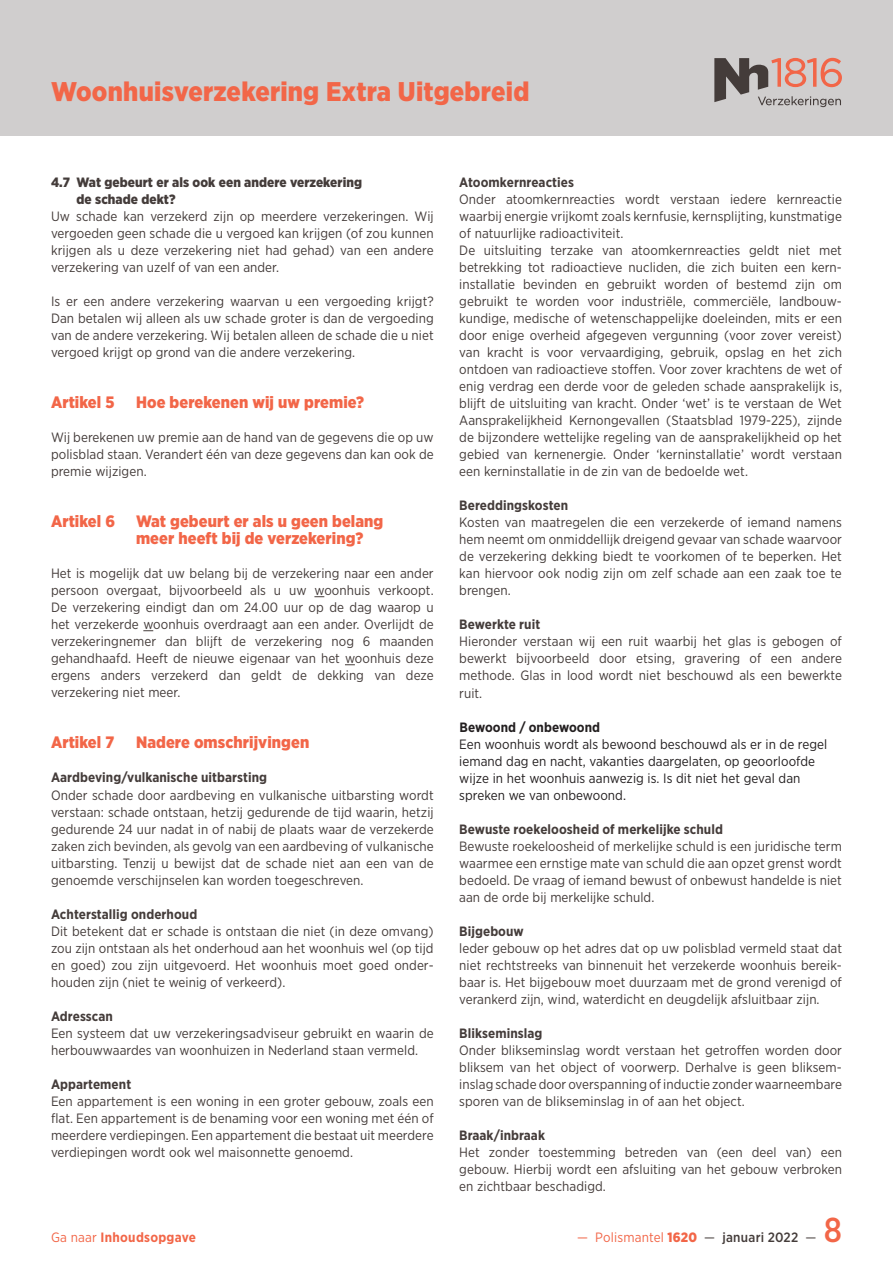
<style>
.page{position:relative;width:893px;height:1263px;background:#fff}
.page>*{position:absolute;margin:0;border:0;box-sizing:border-box;transform-origin:0 0}
.t1{font:500 34.5px "Gotham Narrow";color:#f26648}
.t2{font:900 27px "Gotham Narrow";letter-spacing:.01em;color:#f26648}
.t3{font:900 16.5px/17px "Gotham Narrow";letter-spacing:.005em;color:#f26648}
.t4{font:13.5px/17px "Gotham Narrow";letter-spacing:.005em;color:#443c3a;text-align:justify}
.t5{font:700 13.5px "Gotham Narrow";letter-spacing:.005em;color:#443c3a}
.t6{font:13.5px/17px "Gotham Narrow";letter-spacing:.005em;color:#231f20}
.t7{font:900 13.5px/17px "Gotham Narrow";letter-spacing:.005em;color:#443c3a}
.t8{font:13.5px "Gotham Narrow";letter-spacing:.01em;color:#f26648}
.t9{font:700 13.5px "Gotham Narrow";letter-spacing:.02em;color:#f26648}
.t10{font:700 13.5px "Gotham Narrow";letter-spacing:.005em;color:#231f20}
.s1{font-weight:400}
.s2{font-weight:900}
.s3{color:#443c3a}
.s4{font-weight:500;color:#443c3a}
</style>
<div class="page">
<div style="left:0;top:0;width:893px;height:136px;background:#d0cece"></div>
<svg style="left:714px;top:58px;width:128px;height:49px"></svg>
<h2 class="t2" style="left:51px;top:73px;width:480px">Woonhuisverzekering Extra Uitgebreid</h2>
<p class="t7" style="left:77px;top:174px;width:287px;text-indent:-26px">4.7 Wat gebeurt er als ook een andere verzekering de schade dekt?</p>
<p class="t4" style="left:51px;top:208px;width:384px">Uw schade kan verzekerd zijn op meerdere verzekeringen. Wij vergoeden geen schade die u vergoed kan krijgen (of zou kunnen krijgen als u deze verzekering niet had gehad) van een andere verzekering van uzelf of van een ander.</p>
<p class="t4" style="left:51px;top:293px;width:384px">Is er een andere verzekering waarvan u een vergoeding krijgt?<br>Dan betalen wij alleen als uw schade groter is dan de vergoeding van de andere verzekering. Wij betalen alleen de schade die u niet vergoed krijgt op grond van die andere verzekering.</p>
<p class="t3" style="left:51px;top:394px;width:65px">Artikel 5</p>
<p class="t3" style="left:136px;top:394px;width:230px">Hoe berekenen wij uw premie?</p>
<p class="t4" style="left:51px;top:429px;width:384px">Wij berekenen uw premie aan de hand van de gegevens die op uw polisblad staan. Verandert één van deze gegevens dan kan ook de premie wijzigen.</p>
<p class="t3" style="left:51px;top:513px;width:66px">Artikel 6</p>
<p class="t3" style="left:136px;top:513px;width:249px">Wat gebeurt er als u geen belang meer heeft bij de verzekering?</p>
<p class="t4" style="left:51px;top:565px;width:384px">Het is mogelijk dat uw belang bij de verzekering naar een ander persoon overgaat, bijvoorbeeld als u uw woonhuis verkoopt.<br>De verzekering eindigt dan om 24.00 uur op de dag waarop u het verzekerde woonhuis overdraagt aan een ander. Overlijdt de verzekeringnemer dan blijft de verzekering nog 6 maanden gehandhaafd. Heeft de nieuwe eigenaar van het woonhuis deze ergens anders verzekerd dan geldt de dekking van deze verzekering niet meer.</p>
<p class="t3" style="left:51px;top:734px;width:65px">Artikel 7</p>
<p class="t3" style="left:136px;top:734px;width:175px">Nadere omschrijvingen</p>
<p class="t5" style="left:51px;top:769px;width:218px">Aardbeving/vulkanische uitbarsting</p>
<p class="t4" style="left:51px;top:786px;width:384px">Onder schade door aardbeving en vulkanische uitbarsting wordt verstaan: schade ontstaan, hetzij gedurende de tijd waarin, hetzij gedurende 24 uur nadat in of nabij de plaats waar de verzekerde zaken zich bevinden, als gevolg van een aardbeving of vulkanische uitbarsting. Tenzij u bewijst dat de schade niet aan een van de genoemde verschijnselen kan worden toegeschreven.</p>
<p class="t5" style="left:51px;top:905px;width:148px">Achterstallig onderhoud</p>
<p class="t4" style="left:51px;top:922px;width:384px">Dit betekent dat er schade is ontstaan die niet (in deze omvang) zou zijn ontstaan als het onderhoud aan het woonhuis wel (op tijd en goed) zou zijn uitgevoerd. Het woonhuis moet goed onder&shy;houden zijn (niet te weinig of verkeerd).</p>
<p class="t5" style="left:51px;top:1007px;width:63px">Adresscan</p>
<p class="t4" style="left:51px;top:1024px;width:384px">Een systeem dat uw verzekeringsadviseur gebruikt en waarin de herbouwwaardes van woonhuizen in Nederland staan vermeld.</p>
<p class="t5" style="left:51px;top:1075px;width:82px">Appartement</p>
<p class="t4" style="left:51px;top:1092px;width:384px">Een appartement is een woning in een groter gebouw, zoals een flat. Een appartement is de benaming voor een woning met één of meerdere verdiepingen. Een appartement die bestaat uit meerdere verdiepingen wordt ook wel maisonnette genoemd.</p>
<p class="t9" style="left:51px;top:1228px;width:147px"><span class="s1">Ga naar</span> Inhoudsopgave</p>
<p class="t5" style="left:459px;top:174px;width:116px">Atoomkernreacties</p>
<p class="t4" style="left:459px;top:191px;width:384px;text-align:left">Onder atoomkernreacties wordt verstaan iedere kernreactie waarbij energie vrijkomt zoals kernfusie, kernsplijting, kunstmatige of natuurlijke radioactiviteit.<br>De uitsluiting terzake van atoomkernreacties geldt niet met betrekking tot radioactieve nucliden, die zich buiten een kern&shy;installatie bevinden en gebruikt worden of bestemd zijn om gebruikt te worden voor industriële, commerciële, landbouw&shy;kundige, medische of wetenschappelijke doeleinden, mits er een door enige overheid afgegeven vergunning (voor zover vereist) van kracht is voor vervaardiging, gebruik, opslag en het zich ontdoen van radioactieve stoffen. Voor zover krachtens de wet of enig verdrag een derde voor de geleden schade aansprakelijk is, blijft de uitsluiting van kracht. Onder ‘wet’ is te verstaan de Wet Aansprakelijkheid Kernongevallen (Staatsblad 1979-225), zijnde de bijzondere wettelijke regeling van de aansprakelijkheid op het gebied van kernenergie. Onder ‘kerninstallatie’ wordt verstaan een kerninstallatie in de zin van de bedoelde wet.</p>
<p class="t5" style="left:459px;top:497px;width:110px">Bereddingskosten</p>
<p class="t4" style="left:459px;top:514px;width:384px">Kosten van maatregelen die een verzekerde of iemand namens hem neemt om onmiddellijk dreigend gevaar van schade waarvoor de verzekering dekking biedt te voorkomen of te beperken. Het kan hiervoor ook nodig zijn om zelf schade aan een zaak toe te brengen.</p>
<p class="t5" style="left:459px;top:616px;width:83px">Bewerkte ruit</p>
<p class="t4" style="left:459px;top:633px;width:384px">Hieronder verstaan wij een ruit waarbij het glas is gebogen of bewerkt bijvoorbeeld door etsing, gravering of een andere methode. Glas in lood wordt niet beschouwd als een bewerkte ruit.</p>
<p class="t10" style="left:460px;top:718px;width:142px">Bewoond / onbewoond</p>
<p class="t6" style="left:459px;top:735px;width:370px">Een woonhuis wordt als bewoond beschouwd als er in de regel iemand dag en nacht, vakanties daargelaten, op geoorloofde wijze in het woonhuis aanwezig is. Is dit niet het geval dan spreken we van onbewoond.</p>
<p class="t5" style="left:459px;top:820px;width:265px">Bewuste roekeloosheid of merkelijke schuld</p>
<p class="t4" style="left:459px;top:837px;width:384px">Bewuste roekeloosheid of merkelijke schuld is een juridische term waarmee een ernstige mate van schuld die aan opzet grenst wordt bedoeld. De vraag of iemand bewust of onbewust handelde is niet aan de orde bij merkelijke schuld.</p>
<p class="t5" style="left:459px;top:922px;width:66px">Bijgebouw</p>
<p class="t4" style="left:459px;top:939px;width:384px">leder gebouw op het adres dat op uw polisblad vermeld staat dat niet rechtstreeks van binnenuit het verzekerde woonhuis bereik&shy;baar is. Het bijgebouw moet duurzaam met de grond verenigd of verankerd zijn, wind, waterdicht en deugdelijk afsluitbaar zijn.</p>
<p class="t5" style="left:459px;top:1024px;width:85px">Blikseminslag</p>
<p class="t4" style="left:459px;top:1041px;width:384px">Onder blikseminslag wordt verstaan het getroffen worden door bliksem van het object of voorwerp. Derhalve is geen bliksem&shy;inslag schade door overspanning of inductie zonder waarneembare sporen van de blikseminslag in of aan het object.</p>
<p class="t5" style="left:459px;top:1126px;width:87px">Braak/inbraak</p>
<p class="t4" style="left:459px;top:1143px;width:384px">Het zonder toestemming betreden van (een deel van) een gebouw. Hierbij wordt een afsluiting van het gebouw verbroken en zichtbaar beschadigd.</p>
<p class="t8" style="left:577px;top:1228px;width:241px">— Polismantel <span class="s2">1620</span> <span class="s3">—</span> <span class="s4">januari 2022</span> <span class="s3">—</span></p>
<h1 class="t1" style="left:824px;top:1208px;width:20px">8</h1>
</div>
